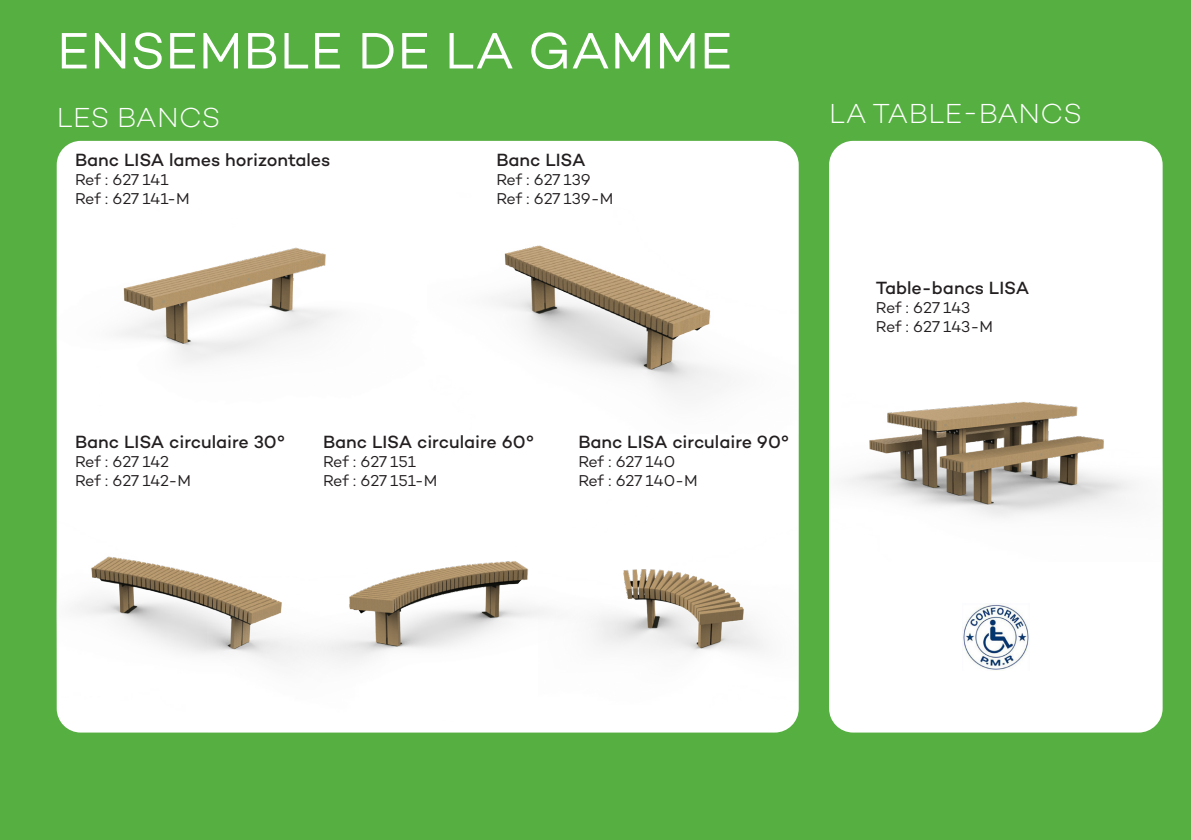
<style>
.page{position:relative;width:1191px;height:840px;background:#fff}
.page>*{position:absolute;margin:0;border:0;box-sizing:border-box;transform-origin:0 0}
.t1{font:52px "Campton";letter-spacing:.01em;color:#fff}
.t2{font:300 28px "Campton";letter-spacing:.01em;color:#fff}
.t3{font:500 18px "Campton";color:#231f20}
.t4{font:16px "Campton";letter-spacing:-.01em;color:#231f20}
</style>
<div class="page">
<div style="left:0;top:0;width:1191px;height:839px;background:#56af41"></div>
<div style="left:57px;top:141px;width:741px;height:591px;background:#fff;border-radius:24px"></div>
<div style="left:829px;top:141px;width:333px;height:591px;background:#fff;border-radius:24px"></div>
<img style="left:119px;top:247px;width:219px;height:116px">
<img style="left:496px;top:245px;width:228px;height:151px">
<img style="left:75px;top:556px;width:133px;height:98px">
<img style="left:208px;top:561px;width:330px;height:104px">
<img style="left:538px;top:569px;width:227px;height:84px">
<img style="left:829px;top:322px;width:304px;height:239px">
<img style="left:963px;top:603px;width:66px;height:67px">
<p class="t1" style="left:57px;top:18px;width:677px">ENSEMBLE DE LA GAMME</p>
<p class="t2" style="left:57px;top:100px;width:165px">LES BANCS</p>
<p class="t2" style="left:829px;top:97px;width:254px">LA TABLE-BANCS</p>
<p class="t3" style="left:75px;top:148px;width:257px">Banc LISA lames horizontales</p>
<p class="t4" style="left:75px;top:169px;width:95px">Ref : 627 141</p>
<p class="t4" style="left:75px;top:188px;width:116px">Ref : 627 141-M</p>
<p class="t3" style="left:496px;top:148px;width:91px">Banc LISA</p>
<p class="t4" style="left:496px;top:169px;width:96px">Ref : 627 139</p>
<p class="t4" style="left:496px;top:188px;width:119px">Ref : 627 139-M</p>
<p class="t3" style="left:75px;top:430px;width:212px">Banc LISA circulaire 30°</p>
<p class="t4" style="left:75px;top:451px;width:96px">Ref : 627 142</p>
<p class="t4" style="left:75px;top:470px;width:117px">Ref : 627 142-M</p>
<p class="t3" style="left:323px;top:430px;width:213px">Banc LISA circulaire 60°</p>
<p class="t4" style="left:323px;top:451px;width:94px">Ref : 627 151</p>
<p class="t4" style="left:323px;top:470px;width:116px">Ref : 627 151-M</p>
<p class="t3" style="left:578px;top:430px;width:213px">Banc LISA circulaire 90°</p>
<p class="t4" style="left:578px;top:451px;width:98px">Ref : 627 140</p>
<p class="t4" style="left:578px;top:470px;width:121px">Ref : 627 140-M</p>
<p class="t3" style="left:876px;top:276px;width:155px">Table-bancs LISA</p>
<p class="t4" style="left:876px;top:297px;width:96px">Ref : 627 143</p>
<p class="t4" style="left:876px;top:316px;width:119px">Ref : 627 143-M</p>
</div>
